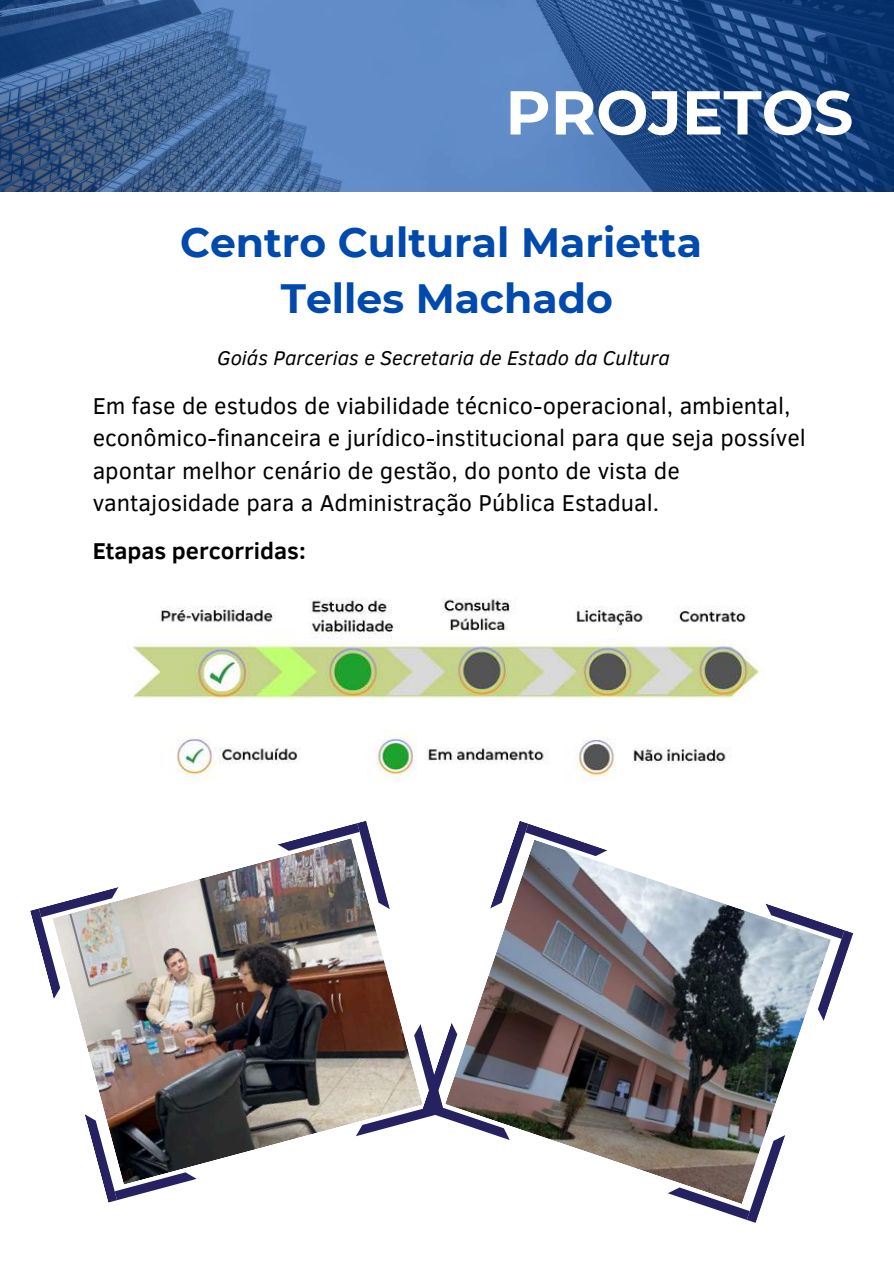
<style>
.page{position:relative;width:894px;height:1264px;background:#fff}
.page>*{position:absolute;margin:0;border:0;box-sizing:border-box;transform-origin:0 0}
.t1{font:700 61.8px "Montserrat";color:#fff}
.t2{font:700 40.95px/56.2px "Montserrat";color:#004aad;text-align:center}
.t3{font:23.55px/32.7px "Clear Sans";color:#000}
.t4{font:700 23.55px "Clear Sans";color:#000}
.t5{font:italic 20.4px "Clear Sans";color:#000}
</style>
<div class="page">
<svg style="left:0;top:0;width:893px;height:191px;background:#3d659d"></svg>
<svg style="left:697px;top:1203px;width:66px;height:19px"></svg>
<svg style="left:830px;top:925px;width:23px;height:77px"></svg>
<svg style="left:513px;top:821px;width:60px;height:18px"></svg>
<img style="left:473px;top:839px;width:357px;height:364px">
<svg style="left:422px;top:1022px;width:90px;height:117px"></svg>
<svg style="left:302px;top:821px;width:69px;height:17px"></svg>
<svg style="left:103px;top:1184px;width:74px;height:18px"></svg>
<svg style="left:30px;top:905px;width:22px;height:86px"></svg>
<img style="left:52px;top:838px;width:370px;height:346px">
<img style="left:133px;top:598px;width:632px;height:183px">
<h1 class="t1" style="left:505px;top:75px;width:349px">PROJETOS</h1>
<h2 class="t2" style="left:180px;top:214px;width:523px">Centro Cultural Marietta<br>Telles Machado</h2>
<p class="t5" style="left:217px;top:343px;width:454px">Goiás Parcerias e Secretaria de Estado da Cultura</p>
<p class="t3" style="left:93px;top:387px;width:714px">Em fase de estudos de viabilidade técnico-operacional, ambiental, econômico-financeira e jurídico-institucional para que seja possível apontar melhor cenário de gestão, do ponto de vista de vantajosidade para a Administração Pública Estadual.</p>
<p class="t4" style="left:93px;top:533px;width:214px">Etapas percorridas:</p>
</div>
